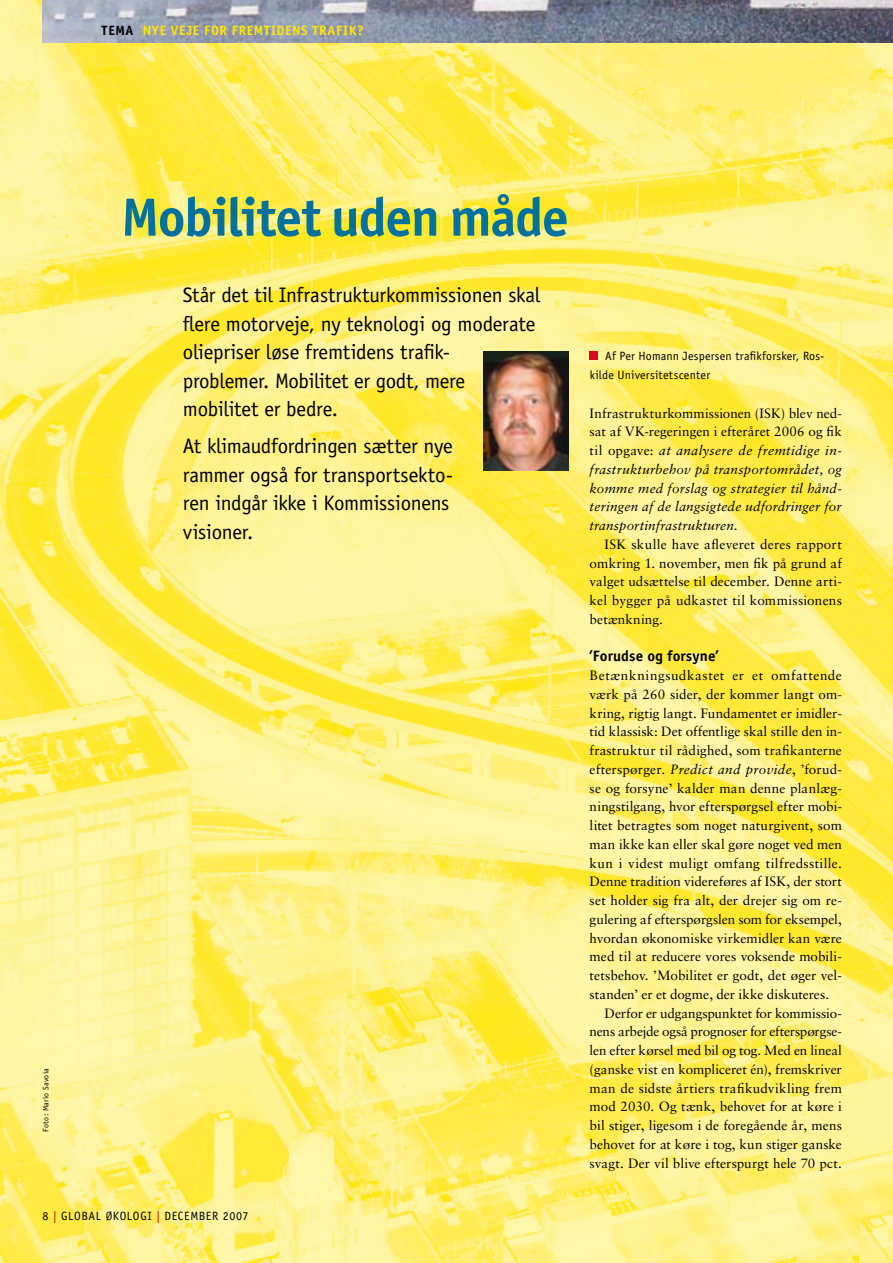
<style>
.page{position:relative;width:893px;height:1263px;background:#fff}
.page>*{position:absolute;margin:0;border:0;box-sizing:border-box;transform-origin:0 0}
.t1{font:700 54px "Officina Sans";letter-spacing:-.025em;color:#00719c}
.t2{font:21px/28.5px "Officina Sans";letter-spacing:-.015em;color:#000}
.t3{font:700 15px "Officina Sans";letter-spacing:.005em;color:#000}
.t4{font:13.5px/18.8px "Sabon";letter-spacing:.005em;color:#000;text-align:justify}
.t5{font:italic 13.5px/18.8px "Sabon";letter-spacing:.01em;color:#000;text-align:justify}
.t6{font:13.5px "Sabon";letter-spacing:-.015em;color:#000}
.t7{font:13.5px "Sabon";letter-spacing:.025em;color:#000}
.t8{font:13.5px "Sabon";letter-spacing:.045em;color:#000}
.t9{font:700 13.5px "Officina Sans";letter-spacing:.045em;color:#ffe500}
.t10{font:12px/18.8px "Officina Sans";letter-spacing:.025em;color:#000}
.t11{font:12px "Officina Sans";letter-spacing:.05em;color:#000}
.t12{font:7.95px "Officina Sans";letter-spacing:.035em;color:#000}
.s1{color:#000}
.s2{color:#e2001a}
.s3{font-style:normal}
.s4{font-style:italic}
</style>
<div class="page">
<img style="left:0;top:0;width:893px;height:1263px">
<div style="left:590px;top:351px;width:8px;height:9px;background:#e2001a"></div>
<img style="left:43px;top:0;width:850px;height:42px">
<img style="left:483px;top:351px;width:85px;height:120px">
<p class="t9" style="left:102px;top:22px;width:264px"><span class="s1">TEMA</span> NYE VEJE FOR FREMTIDENS TRAFIK?</p>
<h1 class="t1" style="left:121px;top:184px;width:449px">Mobilitet uden måde</h1>
<h2 class="t2" style="left:183px;top:281px;width:359px">Står det til Infrastrukturkommissionen skal flere motorveje, ny teknologi og moderate oliepriser løse fremtidens trafik&shy;problemer. Mobilitet er godt, mere mobilitet er bedre.</h2>
<h2 class="t2" style="left:183px;top:432px;width:272px">At klimaudfordringen sætter nye rammer også for transportsekto&shy;ren indgår ikke i Kommissionens visioner.</h2>
<p class="t12" style="left:41px;top:1131px;width:65px;rotate:-90deg">Foto: Mario Savoia</p>
<p class="t11" style="left:43px;top:1209px;width:208px">8 <span class="s2">|</span> Global Økologi <span class="s2">|</span> DECEMBER 2007</p>
<p class="t10" style="left:590px;top:346px;width:236px;text-indent:16px">Af Per Homann Jespersen trafikforsker, Ros&shy;kilde Universitetscenter</p>
<p class="t5" style="left:590px;top:403px;width:254px"><span class="s3">Infrastrukturkommissionen (ISK) blev ned&shy;sat af VK-regeringen i efteråret 2006 og fik til opgave:</span> at analysere de fremtidige in&shy;frastrukturbehov på transportområdet, og komme med forslag og strategier til hånd&shy;teringen af de langsigtede udfordringer for transportinfrastrukturen.</p>
<p class="t4" style="left:590px;top:535px;width:254px;text-indent:15px">ISK skulle have afleveret deres rapport omkring 1. november, men fik på grund af valget udsættelse til december. Denne arti&shy;kel bygger på udkastet til kommissionens betænkning.</p>
<p class="t3" style="left:590px;top:647px;width:131px">’Forudse og forsyne’</p>
<p class="t8" style="left:590px;top:667px;width:254px">Betænkningsudkastet er et omfattende</p>
<p class="t4" style="left:590px;top:685px;width:254px">værk på 260 sider, der kommer langt om-</p>
<p class="t4" style="left:590px;top:703px;width:254px">kring, rigtig langt. Fundamentet er imidler-</p>
<p class="t4" style="left:590px;top:722px;width:254px">tid klassisk: Det offentlige skal stille den in-</p>
<p class="t4" style="left:590px;top:741px;width:254px">frastruktur til rådighed, som trafikanterne</p>
<p class="t4" style="left:590px;top:760px;width:254px">efterspørger. <span class="s4">Predict and provide</span>, ’forud-</p>
<p class="t4" style="left:590px;top:778px;width:254px">se og forsyne’ kalder man denne planlæg-</p>
<p class="t4" style="left:590px;top:797px;width:254px">ningstilgang, hvor efterspørgsel efter mobi-</p>
<p class="t4" style="left:590px;top:816px;width:254px">litet betragtes som noget naturgivent, som</p>
<p class="t4" style="left:590px;top:835px;width:254px">man ikke kan eller skal gøre noget ved men</p>
<p class="t7" style="left:590px;top:855px;width:254px">kun i videst muligt omfang tilfredsstille.</p>
<p class="t4" style="left:590px;top:872px;width:254px">Denne tradition videreføres af ISK, der stort</p>
<p class="t4" style="left:590px;top:891px;width:254px">set holder sig fra alt, der drejer sig om re-</p>
<p class="t4" style="left:590px;top:910px;width:254px">gulering af efterspørgslen som for eksempel,</p>
<p class="t4" style="left:590px;top:928px;width:254px">hvordan økonomiske virkemidler kan være</p>
<p class="t4" style="left:590px;top:947px;width:254px">med til at reducere vores voksende mobili-</p>
<p class="t4" style="left:590px;top:966px;width:254px">tetsbehov. ’Mobilitet er godt, det øger vel-</p>
<p class="t4" style="left:590px;top:985px;width:241px">standen’ er et dogme, der ikke diskuteres.</p>
<p class="t4" style="left:604px;top:1003px;width:239px">Derfor er udgangspunktet for kommissio-</p>
<p class="t6" style="left:590px;top:1024px;width:254px">nens arbejde også prognoser for efterspørgse-</p>
<p class="t4" style="left:590px;top:1041px;width:254px">len efter kørsel med bil og tog. Med en lineal</p>
<p class="t4" style="left:590px;top:1060px;width:254px">(ganske vist en kompliceret én), fremskriver</p>
<p class="t4" style="left:590px;top:1078px;width:254px">man de sidste årtiers trafikudvikling frem</p>
<p class="t4" style="left:590px;top:1097px;width:254px">mod 2030. Og tænk, behovet for at køre i</p>
<p class="t4" style="left:590px;top:1116px;width:254px">bil stiger, ligesom i de foregående år, mens</p>
<p class="t4" style="left:590px;top:1135px;width:254px">behovet for at køre i tog, kun stiger ganske</p>
<p class="t4" style="left:590px;top:1153px;width:254px">svagt. Der vil blive efterspurgt hele 70 pct.</p>
</div>
